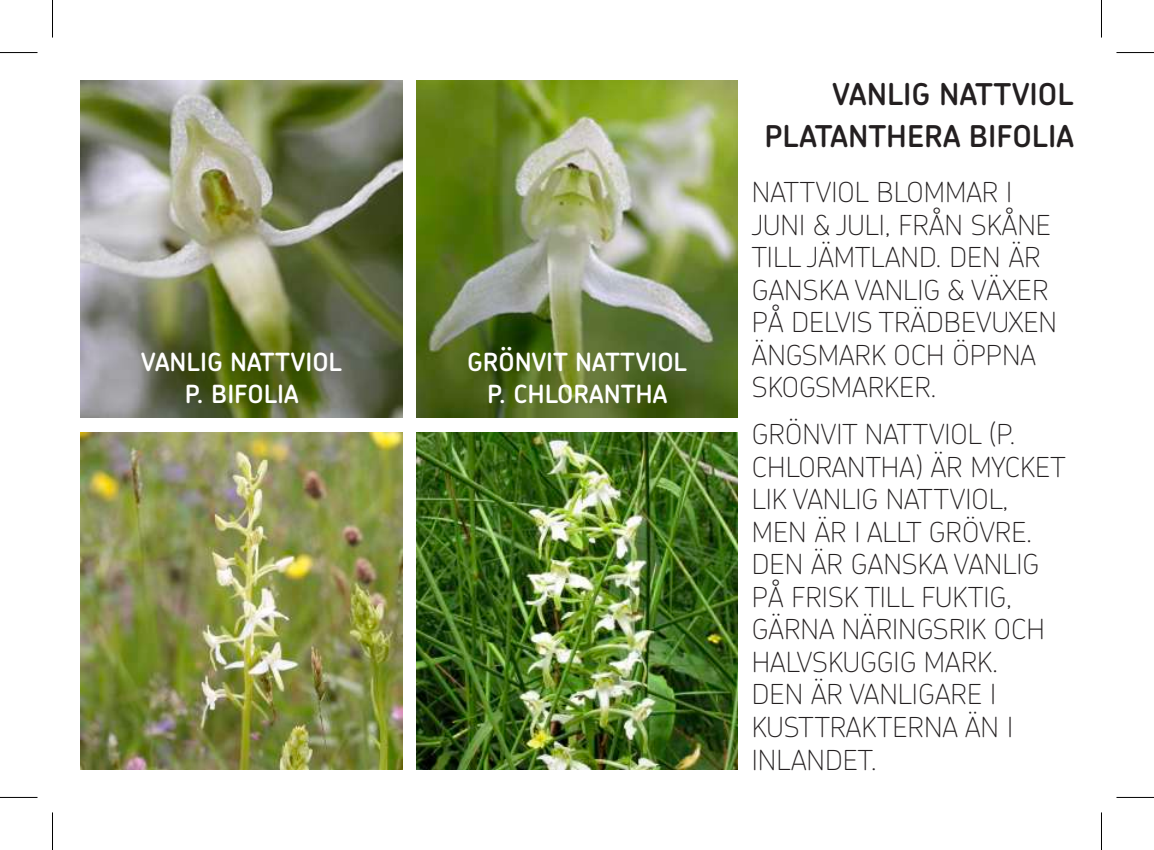
<style>
.page{position:relative;width:1154px;height:850px;background:#fff}
.page>*{position:absolute;margin:0;border:0;box-sizing:border-box;transform-origin:0 0}
.t1{font:600 30px/42px "Chevin";color:#231f20;text-align:right}
.t2{font:100 27.5px/32.5px "Chevin";color:#231f20}
.t3{font:600 25px/32px "Chevin";color:#fff;text-align:center}
</style>
<div class="page">
<img style="left:81px;top:432px;width:321px;height:336px">
<img style="left:81px;top:81px;width:321px;height:336px">
<img style="left:416px;top:432px;width:322px;height:336px">
<img style="left:416px;top:81px;width:322px;height:336px">
<hr style="left:0;top:52px;width:38px;height:1px;background:#000">
<hr style="left:1116px;top:52px;width:38px;height:1px;background:#000">
<hr style="left:0;top:796px;width:38px;height:1px;background:#000">
<hr style="left:1116px;top:796px;width:38px;height:1px;background:#000">
<hr style="left:52px;top:0;width:1px;height:38px;background:#000">
<hr style="left:52px;top:812px;width:1px;height:37px;background:#000">
<hr style="left:1101px;top:0;width:1px;height:38px;background:#000">
<hr style="left:1101px;top:812px;width:1px;height:37px;background:#000">
<p class="t3" style="left:141px;top:345px;width:202px">VANLIG NATTVIOL<br>P. BIFOLIA</p>
<p class="t3" style="left:467px;top:345px;width:221px">GRÖNVIT NATTVIOL<br>P. CHLORANTHA</p>
<p class="t1" style="left:764px;top:72px;width:311px">VANLIG NATTVIOL<br>PLATANTHERA BIFOLIA</p>
<p class="t2" style="left:752px;top:175px;width:307px">NATTVIOL BLOMMAR I<br>JUNI &amp; JULI, FRÅN SKÅNE<br>TILL JÄMTLAND. DEN ÄR<br>GANSKA VANLIG &amp; VÄXER<br>PÅ DELVIS TRÄDBEVUXEN<br>ÄNGSMARK OCH ÖPPNA<br>SKOGSMARKER.</p>
<p class="t2" style="left:752px;top:417px;width:315px">GRÖNVIT NATTVIOL (P.<br>CHLORANTHA) ÄR MYCKET<br>LIK VANLIG NATTVIOL,<br>MEN ÄR I ALLT GRÖVRE.<br>DEN ÄR GANSKA VANLIG<br>PÅ FRISK TILL FUKTIG,<br>GÄRNA NÄRINGSRIK OCH<br>HALVSKUGGIG MARK.<br>DEN ÄR VANLIGARE I<br>KUSTTRAKTERNA ÄN I<br>INLANDET.</p>
</div>
